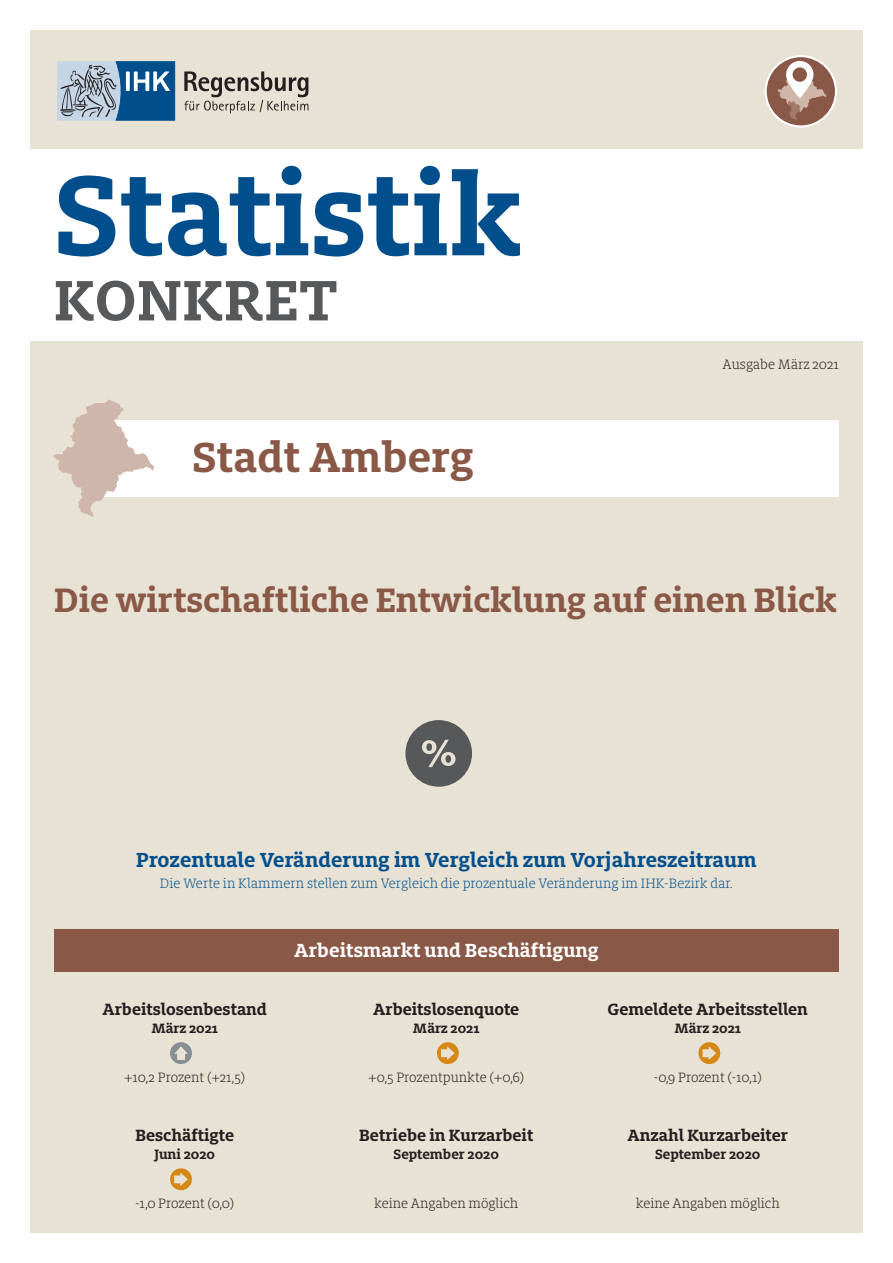
<style>
.page{position:relative;width:893px;height:1263px;background:#fff}
.page>*{position:absolute;margin:0;border:0;box-sizing:border-box;transform-origin:0 0}
.t1{font:700 125.85px "Milo Slab OT";color:#004f8c}
.t2{font:700 63px "Milo Slab OT";letter-spacing:.01em;color:#57585a}
.t3{font:700 46.5px "Milo Slab OT";letter-spacing:.005em;color:#8a5846}
.t4{font:700 37.5px "Milo Slab OT";color:#8a5846}
.t5{font:700 22.5px "Milo Slab OT";letter-spacing:.005em;color:#004f8c}
.t6{font:700 21px "Milo Slab OT";letter-spacing:.005em;color:#fff}
.t7{font:700 18px "Milo Slab OT";color:#231f20}
.t8{font:300 15px "Milo Slab OT";color:#231f20}
.t9{font:300 15px "Milo Slab OT";letter-spacing:.005em;color:#004f8c}
.t10{font:700 15px "Milo Slab OT";color:#231f20}
</style>
<div class="page">
<div style="left:0;top:0;width:893px;height:1235px;background:#e8e2d5"></div>
<div style="left:87px;top:420px;width:752px;height:76px;background:#fff"></div>
<div style="left:54px;top:929px;width:785px;height:43px;background:#8a5846"></div>
<div style="left:0;top:149px;width:893px;height:192px;background:#fff"></div>
<svg style="left:170px;top:1042px;width:22px;height:22px"></svg>
<svg style="left:54px;top:399px;width:100px;height:118px"></svg>
<svg style="left:170px;top:1168px;width:22px;height:22px"></svg>
<svg style="left:437px;top:1042px;width:22px;height:22px"></svg>
<svg style="left:698px;top:1042px;width:22px;height:22px"></svg>
<svg style="left:405px;top:720px;width:67px;height:67px"></svg>
<svg style="left:58px;top:62px;width:117px;height:58px;background:#668dad"></svg>
<svg style="left:184px;top:71px;width:124px;height:42px"></svg>
<svg style="left:766px;top:56px;width:70px;height:70px"></svg>
<div style="left:765px;top:55px;width:72px;height:73px;border:2px solid #fff;border-radius:50%"></div>
<svg style="left:777px;top:61px;width:49px;height:59px;background:#b29184"></svg>
<div style="left:793px;top:67px;width:14px;height:15px;background:#8a5846;border-radius:50%"></div>
<div style="left:0;top:0;width:893px;height:1263px;border:30px solid #fff"></div>
<h1 class="t1" style="left:54px;top:145px;width:469px">Statistik</h1>
<h2 class="t2" style="left:54px;top:265px;width:285px">KONKRET</h2>
<h3 class="t3" style="left:192px;top:431px;width:283px">Stadt Amberg</h3>
<p class="t8" style="left:723px;top:356px;width:118px">Ausgabe März 2021</p>
<h3 class="t4" style="left:54px;top:580px;width:784px">Die wirtschaftliche Entwicklung auf einen Blick</h3>
<h3 class="t5" style="left:136px;top:848px;width:622px">Prozentuale Veränderung im Vergleich zum Vorjahreszeitraum</h3>
<p class="t9" style="left:160px;top:876px;width:575px">Die Werte in Klammern stellen zum Vergleich die prozentuale Veränderung im IHK-Bezirk dar.</p>
<p class="t7" style="left:103px;top:999px;width:166px">Arbeitslosenbestand</p>
<p class="t10" style="left:151px;top:1020px;width:68px">März 2021</p>
<h3 class="t6" style="left:294px;top:938px;width:306px">Arbeitsmarkt und Beschäftigung</h3>
<p class="t7" style="left:373px;top:999px;width:148px">Arbeitslosenquote</p>
<p class="t10" style="left:413px;top:1020px;width:68px">März 2021</p>
<p class="t7" style="left:608px;top:999px;width:202px">Gemeldete Arbeitsstellen</p>
<p class="t10" style="left:674px;top:1020px;width:68px">März 2021</p>
<p class="t8" style="left:124px;top:1069px;width:122px">+10,2 Prozent (+21,5)</p>
<p class="t8" style="left:368px;top:1069px;width:158px">+0,5 Prozentpunkte (+0,6)</p>
<p class="t8" style="left:654px;top:1069px;width:110px">-0,9 Prozent (-10,1)</p>
<p class="t7" style="left:135px;top:1126px;width:100px">Beschäftigte</p>
<p class="t10" style="left:154px;top:1146px;width:62px">Juni 2020</p>
<p class="t7" style="left:359px;top:1126px;width:176px">Betriebe in Kurzarbeit</p>
<p class="t10" style="left:394px;top:1146px;width:107px">September 2020</p>
<p class="t7" style="left:628px;top:1126px;width:162px">Anzahl Kurzarbeiter</p>
<p class="t10" style="left:655px;top:1146px;width:107px">September 2020</p>
<p class="t8" style="left:135px;top:1195px;width:100px">-1,0 Prozent (0,0)</p>
<p class="t8" style="left:374px;top:1195px;width:146px">keine Angaben möglich</p>
<p class="t8" style="left:636px;top:1195px;width:146px">keine Angaben möglich</p>
</div>
